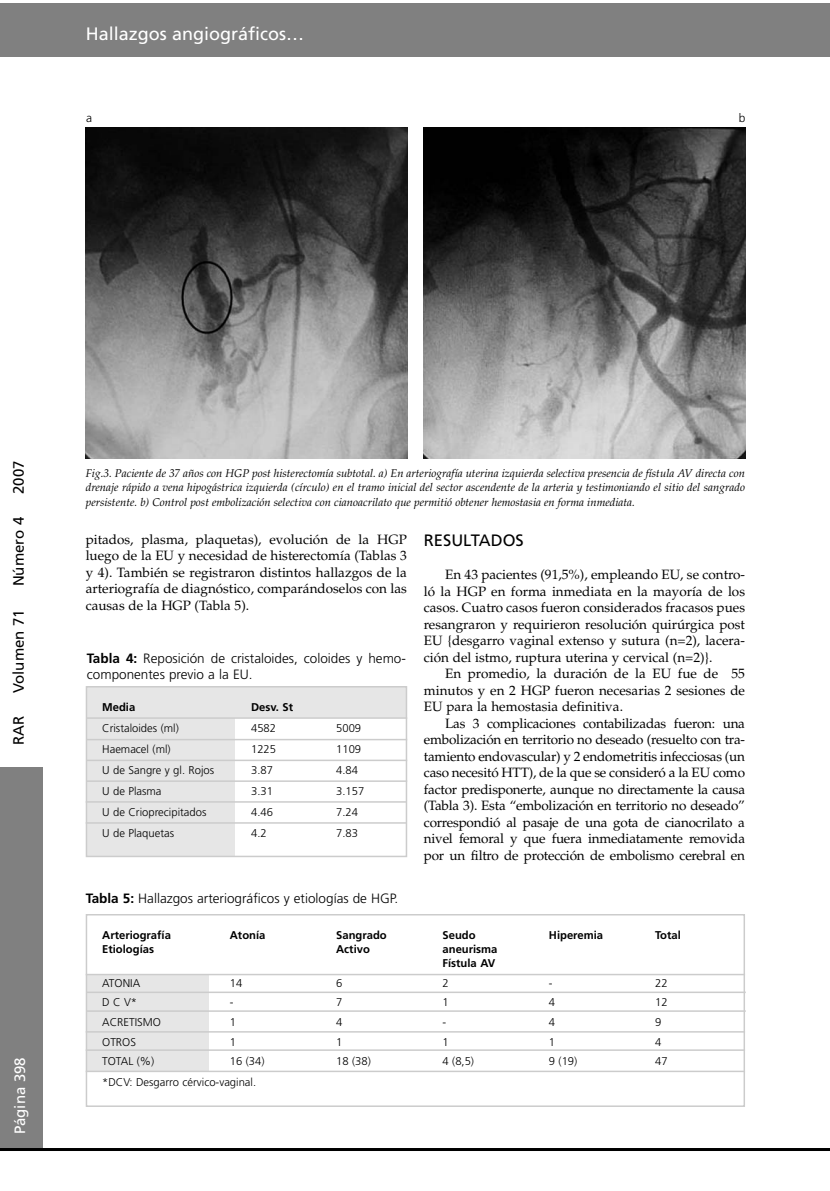
<style>
.page{position:relative;width:830px;height:1191px;background:#fff}
.page>*{position:absolute;margin:0;border:0;box-sizing:border-box;transform-origin:0 0}
.t1{font:18px "Frutiger";color:#fff}
.t2{font:16.5px "Frutiger";color:#000}
.t3{font:15px "Frutiger";color:#000}
.t4{font:15px "Frutiger";color:#fff}
.t5{font:13.5px/16.5px "Palatino";color:#000;text-align:justify}
.t6{font:300 13.5px/16.2px "Frutiger";color:#000}
.t7{font:300 12px "Frutiger";color:#000}
.t8{font:italic 11.25px/14.2px "Palatino";color:#000;text-align:justify}
.t9{font:300 11.25px "Frutiger";color:#000}
.t10{font:700 11.25px/14.2px "Frutiger";color:#000}
.s1{font-weight:700}
</style>
<div class="page">
<div style="left:87px;top:975px;width:121px;height:96px;background:#e6e6e6"></div>
<div style="left:87px;top:686px;width:318px;height:31px;background:#e6e6e6"></div>
<div style="left:87px;top:687px;width:147px;height:168px;background:#e6e6e6"></div>
<div style="left:86px;top:686px;width:321px;height:171px;border:2px solid #ccc"></div>
<hr style="left:87px;top:717px;width:320px;height:1px;background:#ccc">
<hr style="left:87px;top:738px;width:320px;height:2px;background:#ccc">
<hr style="left:87px;top:759px;width:320px;height:2px;background:#ccc">
<hr style="left:87px;top:780px;width:320px;height:2px;background:#ccc">
<hr style="left:86px;top:801px;width:320px;height:1px;background:#ccc">
<hr style="left:86px;top:822px;width:320px;height:1px;background:#ccc">
<div style="left:86px;top:914px;width:659px;height:192px;border:2px solid #ccc"></div>
<hr style="left:86px;top:973px;width:659px;height:2px;background:#ccc">
<hr style="left:86px;top:991px;width:659px;height:2px;background:#ccc">
<hr style="left:86px;top:1010px;width:659px;height:1px;background:#ccc">
<hr style="left:86px;top:1031px;width:659px;height:1px;background:#ccc">
<hr style="left:86px;top:1070px;width:659px;height:2px;background:#ccc">
<hr style="left:86px;top:1049px;width:659px;height:1px;background:#ccc">
<img style="left:86px;top:127px;width:321px;height:332px">
<img style="left:423px;top:127px;width:322px;height:332px">
<div style="left:0;top:3px;width:830px;height:53px;background:#808080"></div>
<div style="left:0;top:766px;width:43px;height:383px;background:#808080"></div>
<hr style="left:0;top:1147px;width:830px;height:3px;background:#000">
<h1 class="t1" style="left:86px;top:26px;width:220px">Hallazgos angiográficos…</h1>
<p class="t7" style="left:86px;top:113px;width:7px">a</p>
<p class="t7" style="left:738px;top:113px;width:8px">b</p>
<p class="t3" style="left:13px;top:494px;width:35px;rotate:-90deg">2007</p>
<p class="t3" style="left:13px;top:586px;width:71px;rotate:-90deg">Número 4</p>
<p class="t3" style="left:13px;top:693px;width:85px;rotate:-90deg">Volumen 71</p>
<p class="t3" style="left:13px;top:745px;width:31px;rotate:-90deg">RAR</p>
<p class="t4" style="left:14px;top:1134px;width:79px;rotate:-90deg">Página 398</p>
<p class="t8" style="left:86px;top:467px;width:661px">Fig.3. Paciente de 37 años con HGP post histerectomía subtotal. a) En arteriografía uterina izquierda selectiva presencia de fístula AV directa con drenaje rápido a vena hipogástrica izquierda (círculo) en el tramo inicial del sector ascendente de la arteria y testimoniando el sitio del sangrado persistente. b) Control post embolización selectiva con cianoacrilato que permitió obtener hemostasia en forma inmediata.</p>
<p class="t5" style="left:86px;top:532px;width:323px">pitados, plasma, plaquetas), evolución de la HGP luego de la EU y necesidad de histerectomía (Tablas 3 y 4). También se registraron distintos hallazgos de la arteriografía de diagnóstico, comparándoselos con las causas de la HGP (Tabla 5).</p>
<p class="t2" style="left:424px;top:533px;width:101px">RESULTADOS</p>
<p class="t5" style="left:424px;top:568px;width:323px;text-indent:21px">En 43 pacientes (91,5%), empleando EU, se contro&shy;ló la HGP en forma inmediata en la mayoría de los casos. Cuatro casos fueron considerados fracasos pues resangraron y requirieron resolución quirúrgica post EU {desgarro vaginal extenso y sutura (n=2), lacera&shy;ción del istmo, ruptura uterina y cervical (n=2)}.</p>
<p class="t5" style="left:424px;top:667px;width:323px;text-indent:21px">En promedio, la duración de la EU fue de 55 minutos y en 2 HGP fueron necesarias 2 sesiones de EU para la hemostasia definitiva.</p>
<p class="t5" style="left:424px;top:716px;width:323px;text-indent:21px">Las 3 complicaciones contabilizadas fueron: una embolización en territorio no deseado (resuelto con tra&shy;tamiento endovascular) y 2 endometritis infecciosas (un caso necesitó HTT), de la que se consideró a la EU como factor predisponerte, aunque no directamente la causa (Tabla 3). Esta “embolización en territorio no deseado” correspondió al pasaje de una gota de cianocrilato a nivel femoral y que fuera inmediatamente removida por un filtro de protección de embolismo cerebral en</p>
<p class="t6" style="left:87px;top:651px;width:320px"><span class="s1">Tabla 4:</span> Reposición de cristaloides, coloides y hemo&shy;componentes previo a la EU.</p>
<p class="t10" style="left:102px;top:700px;width:35px">Media</p>
<p class="t10" style="left:251px;top:700px;width:43px">Desv. St</p>
<p class="t9" style="left:102px;top:723px;width:78px">Cristaloides (ml)</p>
<p class="t9" style="left:251px;top:723px;width:27px">4582</p>
<p class="t9" style="left:336px;top:723px;width:27px">5009</p>
<p class="t9" style="left:102px;top:744px;width:70px">Haemacel (ml)</p>
<p class="t9" style="left:251px;top:744px;width:27px">1225</p>
<p class="t9" style="left:336px;top:744px;width:27px">1109</p>
<p class="t9" style="left:102px;top:765px;width:114px">U de Sangre y gl. Rojos</p>
<p class="t9" style="left:251px;top:765px;width:23px">3.87</p>
<p class="t9" style="left:336px;top:765px;width:23px">4.84</p>
<p class="t9" style="left:102px;top:786px;width:61px">U de Plasma</p>
<p class="t9" style="left:251px;top:786px;width:23px">3.31</p>
<p class="t9" style="left:336px;top:786px;width:30px">3.157</p>
<p class="t9" style="left:102px;top:807px;width:106px">U de Crioprecipitados</p>
<p class="t9" style="left:251px;top:807px;width:23px">4.46</p>
<p class="t9" style="left:336px;top:807px;width:23px">7.24</p>
<p class="t9" style="left:102px;top:828px;width:73px">U de Plaquetas</p>
<p class="t9" style="left:251px;top:828px;width:17px">4.2</p>
<p class="t9" style="left:336px;top:828px;width:23px">7.83</p>
<p class="t6" style="left:86px;top:891px;width:314px"><span class="s1">Tabla 5:</span> Hallazgos arteriográficos y etiologías de HGP.</p>
<p class="t10" style="left:102px;top:928px;width:70px">Arteriografía</p>
<p class="t10" style="left:230px;top:928px;width:37px">Atonía</p>
<p class="t10" style="left:336px;top:928px;width:52px">Sangrado</p>
<p class="t10" style="left:442px;top:928px;width:35px">Seudo</p>
<p class="t10" style="left:549px;top:928px;width:56px">Hiperemia</p>
<p class="t10" style="left:655px;top:928px;width:27px">Total</p>
<p class="t10" style="left:102px;top:943px;width:53px">Etiologías</p>
<p class="t10" style="left:336px;top:943px;width:35px">Activo</p>
<p class="t10" style="left:442px;top:943px;width:57px">aneurisma<br>Fístula AV</p>
<p class="t9" style="left:102px;top:978px;width:39px">ATONIA</p>
<p class="t9" style="left:230px;top:978px;width:14px">14</p>
<p class="t9" style="left:336px;top:978px;width:8px">6</p>
<p class="t9" style="left:442px;top:978px;width:8px">2</p>
<p class="t9" style="left:549px;top:978px;width:5px">-</p>
<p class="t9" style="left:655px;top:978px;width:14px">22</p>
<p class="t9" style="left:102px;top:998px;width:37px">D C V*</p>
<p class="t9" style="left:230px;top:998px;width:5px">-</p>
<p class="t9" style="left:336px;top:998px;width:8px">7</p>
<p class="t9" style="left:442px;top:998px;width:8px">1</p>
<p class="t9" style="left:549px;top:998px;width:8px">4</p>
<p class="t9" style="left:655px;top:998px;width:14px">12</p>
<p class="t9" style="left:102px;top:1017px;width:60px">ACRETISMO</p>
<p class="t9" style="left:230px;top:1017px;width:8px">1</p>
<p class="t9" style="left:336px;top:1017px;width:8px">4</p>
<p class="t9" style="left:442px;top:1017px;width:5px">-</p>
<p class="t9" style="left:549px;top:1017px;width:8px">4</p>
<p class="t9" style="left:655px;top:1017px;width:8px">9</p>
<p class="t9" style="left:102px;top:1037px;width:35px">OTROS</p>
<p class="t9" style="left:230px;top:1037px;width:8px">1</p>
<p class="t9" style="left:336px;top:1037px;width:8px">1</p>
<p class="t9" style="left:442px;top:1037px;width:8px">1</p>
<p class="t9" style="left:549px;top:1037px;width:8px">1</p>
<p class="t9" style="left:655px;top:1037px;width:8px">4</p>
<p class="t9" style="left:102px;top:1056px;width:54px">TOTAL (%)</p>
<p class="t9" style="left:230px;top:1056px;width:36px">16 (34)</p>
<p class="t9" style="left:336px;top:1056px;width:36px">18 (38)</p>
<p class="t9" style="left:442px;top:1056px;width:33px">4 (8,5)</p>
<p class="t9" style="left:549px;top:1056px;width:30px">9 (19)</p>
<p class="t9" style="left:655px;top:1056px;width:14px">47</p>
<p class="t9" style="left:102px;top:1077px;width:155px">*DCV: Desgarro cérvico-vaginal.</p>
</div>
